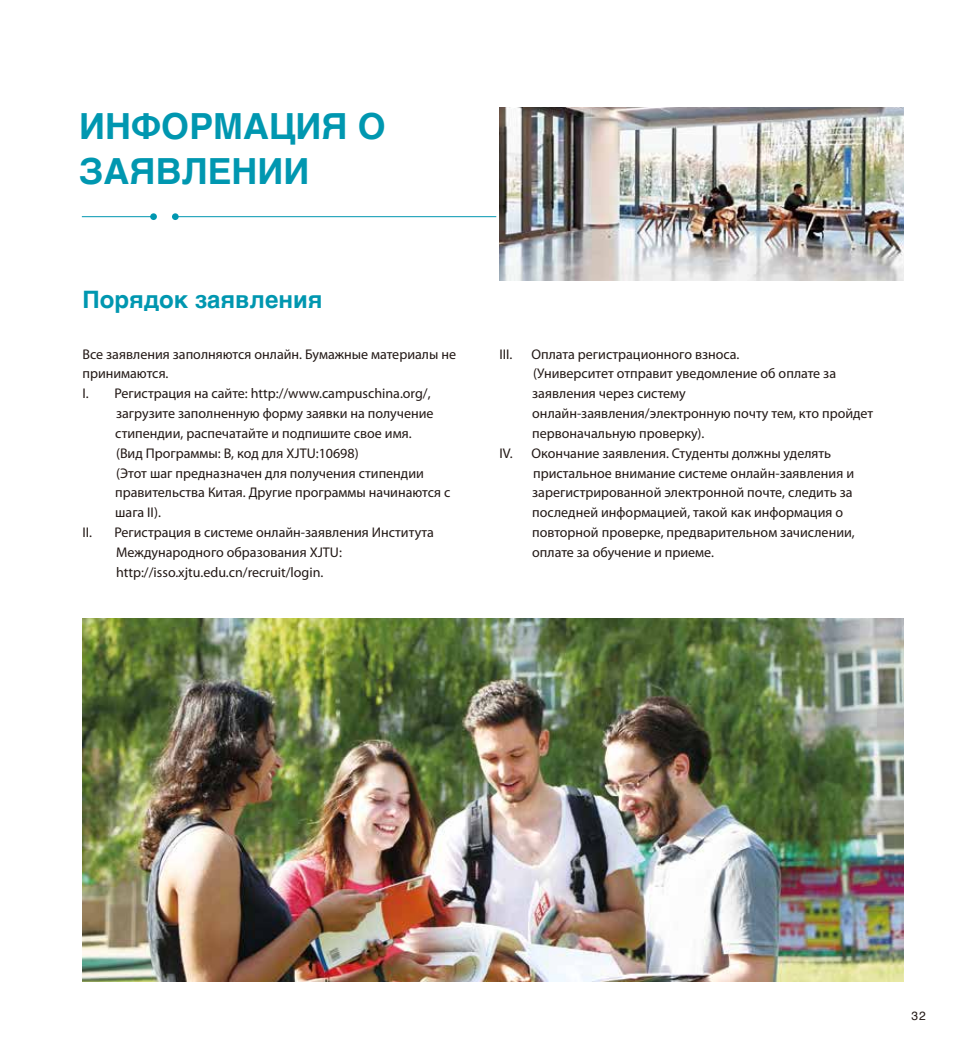
<style>
.page{position:relative;width:978px;height:1063px;background:#fff}
.page>*{position:absolute;margin:0;border:0;box-sizing:border-box;transform-origin:0 0}
.t1{font:700 36px/45px "Helvetica";color:#0097b0}
.t2{font:700 24px "Helvetica";color:#0097b0}
.t3{font:14.1px "Myriad Pro";color:#221815}
.t4{font:12px "Helvetica";color:#221815}
</style>
<div class="page">
<img style="left:83px;top:618px;width:821px;height:363px">
<img style="left:499px;top:108px;width:405px;height:173px">
<hr style="left:82px;top:216px;width:72px;height:1px;background:#0097b0">
<hr style="left:175px;top:216px;width:321px;height:1px;background:#0097b0">
<div style="left:150px;top:213px;width:7px;height:7px;background:#0097b0;border-radius:50%"></div>
<div style="left:172px;top:213px;width:7px;height:7px;background:#0097b0;border-radius:50%"></div>
<h1 class="t1" style="left:79px;top:104px;width:308px">ИНФОРМАЦИЯ О<br>ЗАЯВЛЕНИИ</h1>
<h2 class="t2" style="left:82px;top:280px;width:241px">Порядок заявления</h2>
<p class="t3" style="left:82px;top:346px;width:375px">Все заявления заполняются онлайн. Бумажные материалы не</p>
<p class="t3" style="left:82px;top:366px;width:88px">принимаются.</p>
<p class="t3" style="left:82px;top:386px;width:350px">I. Регистрация на сайте: http://www.campuschina.org/,</p>
<p class="t3" style="left:116px;top:406px;width:319px">загрузите заполненную форму заявки на получение</p>
<p class="t3" style="left:115px;top:425px;width:298px">стипендии, распечатайте и подпишите свое имя.</p>
<p class="t3" style="left:116px;top:445px;width:244px">(Вид Программы: B, код для XJTU:10698)</p>
<p class="t3" style="left:116px;top:465px;width:309px">(Этот шаг предназначен для получения стипендии</p>
<p class="t3" style="left:115px;top:485px;width:337px">правительства Китая. Другие программы начинаются с</p>
<p class="t3" style="left:115px;top:505px;width:47px">шага II).</p>
<p class="t3" style="left:82px;top:525px;width:353px">II. Регистрация в системе онлайн-заявления Института</p>
<p class="t3" style="left:116px;top:544px;width:227px">Международного образования XJTU:</p>
<p class="t3" style="left:116px;top:564px;width:209px">http://isso.xjtu.edu.cn/recruit/login.</p>
<p class="t3" style="left:499px;top:346px;width:14px">III.</p>
<p class="t3" style="left:531px;top:346px;width:209px">Оплата регистрационного взноса.</p>
<p class="t3" style="left:533px;top:366px;width:305px">(Университет отправит уведомление об оплате за</p>
<p class="t3" style="left:532px;top:386px;width:155px">заявления через систему</p>
<p class="t3" style="left:532px;top:406px;width:343px">онлайн-заявления/электронную почту тем, кто пройдет</p>
<p class="t3" style="left:532px;top:425px;width:174px">первоначальную проверку).</p>
<p class="t3" style="left:499px;top:445px;width:333px">IV. Окончание заявления. Студенты должны уделять</p>
<p class="t3" style="left:533px;top:465px;width:323px">пристальное внимание системе онлайн-заявления и</p>
<p class="t3" style="left:532px;top:485px;width:322px">зарегистрированной электронной почте, следить за</p>
<p class="t3" style="left:532px;top:505px;width:312px">последней информацией, такой как информация о</p>
<p class="t3" style="left:532px;top:525px;width:324px">повторной проверке, предварительном зачислении,</p>
<p class="t3" style="left:532px;top:544px;width:183px">оплате за обучение и приеме.</p>
<p class="t4" style="left:911px;top:1006px;width:16px">32</p>
</div>
